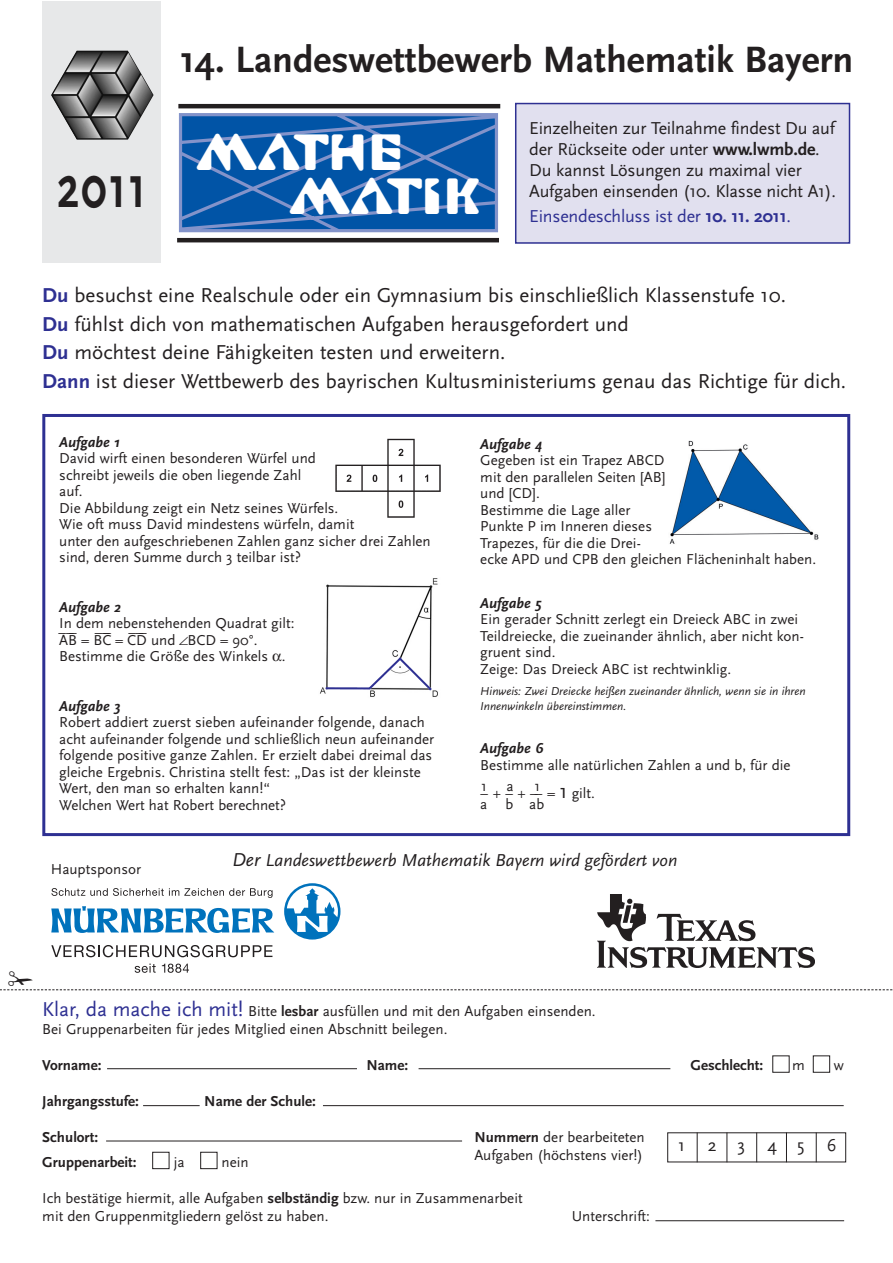
<style>
.page{position:relative;width:893px;height:1263px;background:#fff}
.page>*{position:absolute;margin:0;border:0;box-sizing:border-box;transform-origin:0 0}
.t1{font:700 62.7px "Scala Sans";color:#231f20;scale:.7 1}
.t2{font:49.2px/43.8px "Shuriken Boy+SCCFYK";color:#fff}
.t3{font:700 38.25px "Scala Sans";color:#231f20}
.t4{font:21px/28.5px "Scala Sans";color:#231f20}
.t5{font:18px/21px "Scala Sans";letter-spacing:-.01em;color:#231f20}
.t6{font:italic 18px "Scala Sans";color:#231f20}
.t7{font:18px "Scala Sans";letter-spacing:-.01em;color:#2e3092}
.t8{font:15px/16.5px "Scala Sans";color:#231f20}
.t9{font:700 15px "Scala Sans";color:#231f20}
.t10{font:italic 700 15px "Scala Sans";color:#231f20}
.t11{font:italic 12px/15px "Scala Sans";color:#231f20}
.s1{font-weight:700}
.s2{font-weight:700;color:#2e3092}
.s3{font-family:"Spe Num Mat";font-size:12px}
.s4{font-size:21px}
.s5{font-size:19.5px}
.s6{font-size:21px;color:#2e3092}
</style>
<div class="page">
<div style="left:42px;top:414px;width:808px;height:422px;border:3px solid #2e3092"></div>
<div style="left:42px;top:1px;width:119px;height:262px;background:#e7e8e9"></div>
<img style="left:51px;top:51px;width:103px;height:89px">
<div style="left:516px;top:104px;width:333px;height:139px;background:#e1e0ef"></div>
<div style="left:515px;top:103px;width:335px;height:141px;border:2px solid #2e3092"></div>
<hr style="left:107px;top:1068px;width:250px;height:1px;background:#231f20">
<hr style="left:419px;top:1068px;width:251px;height:1px;background:#231f20">
<hr style="left:323px;top:1105px;width:521px;height:1px;background:#231f20">
<hr style="left:106px;top:1140px;width:356px;height:1px;background:#231f20">
<hr style="left:655px;top:1220px;width:189px;height:1px;background:#231f20">
<hr style="left:143px;top:1105px;width:57px;height:1px;background:#231f20">
<div style="left:813px;top:1055px;width:17px;height:17px;border:1px solid #231f20"></div>
<div style="left:152px;top:1152px;width:17px;height:17px;border:1px solid #231f20"></div>
<div style="left:200px;top:1152px;width:17px;height:17px;border:1px solid #231f20"></div>
<hr style="left:697px;top:1132px;width:1px;height:30px;background:#231f20">
<hr style="left:727px;top:1132px;width:1px;height:30px;background:#231f20">
<hr style="left:756px;top:1132px;width:1px;height:30px;background:#231f20">
<hr style="left:786px;top:1132px;width:1px;height:30px;background:#231f20">
<hr style="left:816px;top:1132px;width:1px;height:30px;background:#231f20">
<svg style="left:179px;top:113px;width:319px;height:120px;background:#1a60ad"></svg>
<img style="left:597px;top:894px;width:218px;height:69px">
<svg style="left:51px;top:945px;width:221px;height:12px"></svg>
<svg style="left:51px;top:888px;width:222px;height:10px"></svg>
<svg style="left:284px;top:883px;width:56px;height:56px"></svg>
<svg style="left:51px;top:906px;width:223px;height:27px"></svg>
<hr style="left:178px;top:104px;width:322px;height:4px;background:#231f20">
<hr style="left:177px;top:238px;width:322px;height:4px;background:#231f20">
<img style="left:669px;top:440px;width:150px;height:104px">
<img style="left:336px;top:438px;width:105px;height:80px">
<img style="left:319px;top:578px;width:119px;height:119px">
<svg style="left:0;top:963px;width:893px;height:27px"></svg>
<h1 class="t1" style="left:57px;top:162px;width:128px">2011</h1>
<h3 class="t3" style="left:180px;top:45px;width:675px">14. Landeswettbewerb Mathematik Bayern</h3>
<h2 class="t2" style="left:291px;top:136px;width:190px;text-indent:-93px">MATHE<br>MATIK</h2>
<p class="t5" style="left:529px;top:118px;width:308px">Einzelheiten zur Teilnahme findest Du auf der Rückseite oder unter <span class="s1">www.lwmb.de</span>.<br>Du kannst Lösungen zu maximal vier Aufgaben einsenden (10. Klasse nicht A1).</p>
<p class="t7" style="left:529px;top:209px;width:263px">Einsendeschluss ist der <span class="s1">10. 11. 2011</span>.</p>
<p class="t4" style="left:42px;top:283px;width:805px"><span class="s2">Du</span> besuchst eine Realschule oder ein Gymnasium bis einschließlich Klassenstufe 10.<br><span class="s2">Du</span> fühlst dich von mathematischen Aufgaben herausgefordert und<br><span class="s2">Du</span> möchtest deine Fähigkeiten testen und erweitern.<br><span class="s2">Dann</span> ist dieser Wettbewerb des bayrischen Kultusministeriums genau das Richtige für dich.</p>
<p class="t10" style="left:59px;top:436px;width:62px">Aufgabe 1</p>
<p class="t8" style="left:59px;top:451px;width:373px">David wirft einen besonderen Würfel und<br>schreibt jeweils die oben liegende Zahl<br>auf.<br>Die Abbildung zeigt ein Netz seines Würfels.<br>Wie oft muss David mindestens würfeln, damit<br>unter den aufgeschriebenen Zahlen ganz sicher drei Zahlen sind, deren Summe durch 3 teilbar ist?</p>
<p class="t10" style="left:59px;top:601px;width:63px">Aufgabe 2</p>
<p class="t8" style="left:59px;top:616px;width:237px">In dem nebenstehenden Quadrat gilt:<br>AB = BC = CD und <span class="s3">s</span>BCD = 90°.</p>
<p class="t8" style="left:58px;top:625px;width:20px">–––</p>
<p class="t8" style="left:94px;top:625px;width:19px">––</p>
<p class="t8" style="left:59px;top:621px;width:228px;line-height:24.5px;text-indent:69px">–––<br>Bestimme die Größe des Winkels .</p>
<p class="t10" style="left:59px;top:700px;width:62px">Aufgabe 3</p>
<p class="t8" style="left:59px;top:715px;width:376px">Robert addiert zuerst sieben aufeinander folgende, danach acht aufeinander folgende und schließlich neun aufeinander folgende positive ganze Zahlen. Er erzielt dabei dreimal das gleiche Ergebnis. Christina stellt fest: „Das ist der kleinste Wert, den man so erhalten kann!“<br>Welchen Wert hat Robert berechnet?</p>
<p class="t10" style="left:480px;top:438px;width:63px">Aufgabe 4</p>
<p class="t8" style="left:480px;top:453px;width:337px">Gegeben ist ein Trapez ABCD<br>mit den parallelen Seiten [AB]<br>und [CD].<br>Bestimme die Lage aller<br>Punkte P im Inneren dieses<br>Trapezes, für die die Drei-<br>ecke APD und CPB den gleichen Flächeninhalt haben.</p>
<p class="t10" style="left:480px;top:597px;width:62px">Aufgabe 5</p>
<p class="t8" style="left:480px;top:612px;width:325px">Ein gerader Schnitt zerlegt ein Dreieck ABC in zwei Teildreiecke, die zueinander ähnlich, aber nicht kon&shy;gruent sind.<br>Zeige: Das Dreieck ABC ist rechtwinklig.</p>
<p class="t11" style="left:480px;top:684px;width:327px">Hinweis: Zwei Dreiecke heißen zueinander ähnlich, wenn sie in ihren<br>Innenwinkeln übereinstimmen.</p>
<p class="t10" style="left:480px;top:742px;width:64px">Aufgabe 6</p>
<p class="t8" style="left:480px;top:755px;width:312px;line-height:21px">Bestimme alle natürlichen Zahlen a und b, für die<br>1</p>
<p class="t8" style="left:507px;top:779px;width:9px">a</p>
<p class="t8" style="left:534px;top:779px;width:7px">1</p>
<p class="t8" style="left:480px;top:786px;width:116px">– + – + –– = <span class="s4">1</span> gilt.</p>
<p class="t8" style="left:480px;top:797px;width:65px">a b ab</p>
<p class="t8" style="left:51px;top:862px;width:92px">Hauptsponsor</p>
<p class="t6" style="left:232px;top:853px;width:447px"><span class="s5">Der</span> Landeswettbewerb Mathematik Bayern wird gefördert von</p>
<p class="t8" style="left:42px;top:1003px;width:555px;line-height:18px"><span class="s6">Klar, da mache ich mit!</span> Bitte <span class="s1">lesbar</span> ausfüllen und mit den Aufgaben einsenden.<br>Bei Gruppenarbeiten für jedes Mitglied einen Abschnitt beilegen.</p>
<p class="t9" style="left:42px;top:1059px;width:61px">Vorname:</p>
<p class="t9" style="left:366px;top:1059px;width:43px">Name:</p>
<p class="t9" style="left:690px;top:1059px;width:75px">Geschlecht:</p>
<p class="t8" style="left:792px;top:1057px;width:14px">m</p>
<p class="t8" style="left:834px;top:1057px;width:12px">w</p>
<p class="t9" style="left:42px;top:1095px;width:98px">Jahrgangsstufe:</p>
<p class="t9" style="left:204px;top:1095px;width:113px">Name der Schule:</p>
<p class="t9" style="left:42px;top:1131px;width:57px">Schulort:</p>
<p class="t8" style="left:474px;top:1129px;width:172px"><span class="s1">Nummern</span> der bearbeiteten</p>
<p class="t9" style="left:42px;top:1156px;width:96px">Gruppenarbeit:</p>
<p class="t8" style="left:174px;top:1155px;width:12px">ja</p>
<p class="t8" style="left:222px;top:1155px;width:29px">nein</p>
<p class="t8" style="left:474px;top:1147px;width:170px">Aufgaben (höchstens vier!)</p>
<p class="t8" style="left:42px;top:1190px;width:482px;line-height:18px">Ich bestätige hiermit, alle Aufgaben <span class="s1">selbständig</span> bzw. nur in Zusammenarbeit mit den Gruppenmitgliedern gelöst zu haben.</p>
<p class="t5" style="left:678px;top:1136px;width:9px">1</p>
<p class="t5" style="left:708px;top:1136px;width:130px">23456</p>
<p class="t8" style="left:572px;top:1209px;width:80px">Unterschrift:</p>
</div>
